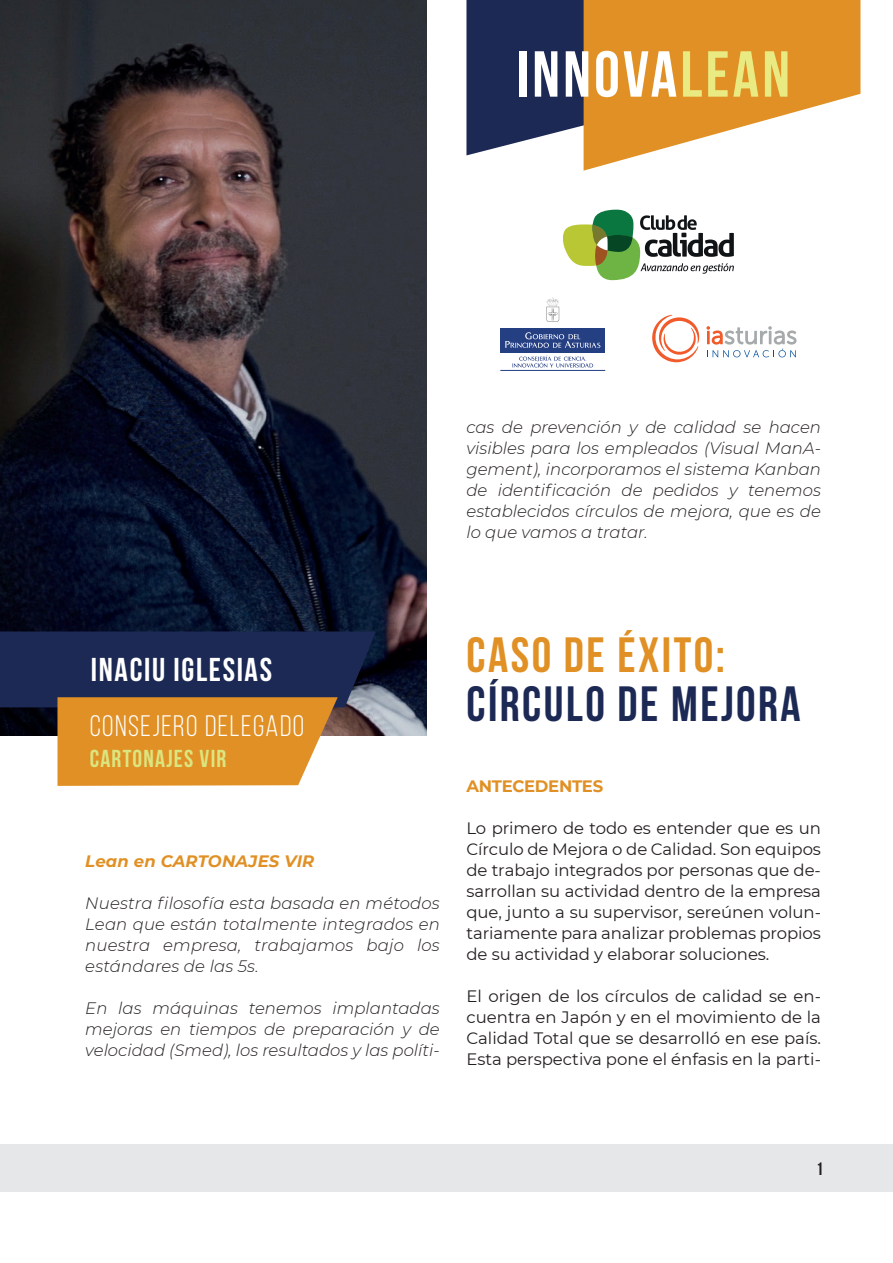
<style>
.page{position:relative;width:893px;height:1263px;background:#fff}
.page>*{position:absolute;margin:0;border:0;box-sizing:border-box;transform-origin:0 0}
.t1{font:700 64.8px "Bebas Neue";letter-spacing:.05em;color:#fff}
.t2{font:700 49.5px "Bebas Neue";letter-spacing:.05em;color:#1c2955}
.t3{font:700 49.5px "Bebas Neue";letter-spacing:.05em;color:#e09024}
.t4{font:700 33px "Bebas Neue";letter-spacing:.05em;color:#fff}
.t5{font:29.55px "Bebas Neue";letter-spacing:.05em;color:#fff}
.t6{font:700 24.45px "Bebas Neue";letter-spacing:.05em;color:#dbe580}
.t7{font:700 18px "Bebas Neue";color:#231f20}
.t8{font:italic 300 16.5px/21px "Montserrat";color:#231f20;text-align:justify}
.t9{font:16.5px/21px "Montserrat";letter-spacing:-.005em;color:#231f20;text-align:justify}
.t10{font:italic 700 16.5px "Montserrat";letter-spacing:.01em;color:#e09024}
.t11{font:700 16.5px "Montserrat";letter-spacing:-.02em;color:#e09024}
.s1{color:#e9eb82}
</style>
<div class="page">
<div style="left:0;top:1144px;width:893px;height:48px;background:#e6e7e9"></div>
<img style="left:0;top:0;width:426px;height:735px">
<svg style="left:0;top:631px;width:376px;height:155px;background:#836952"></svg>
<svg style="left:466px;top:0;width:118px;height:155px;background:#333e66"></svg>
<svg style="left:584px;top:0;width:276px;height:171px;fill:#e09024"></svg>
<svg style="left:563px;top:210px;width:171px;height:70px"></svg>
<svg style="left:652px;top:315px;width:144px;height:47px"></svg>
<hr style="left:500px;top:370px;width:105px;height:1px;background:#253f83">
<div style="left:500px;top:328px;width:105px;height:24px;background:#253f83"></div>
<svg style="left:505px;top:332px;width:95px;height:16px"></svg>
<svg style="left:512px;top:355px;width:81px;height:13px"></svg>
<svg style="left:546px;top:298px;width:13px;height:24px"></svg>
<h1 class="t1" style="left:517px;top:39px;width:275px">INNOVA<span class="s1">LEAN</span></h1>
<p class="t8" style="left:466px;top:416px;width:356px">cas de prevención y de calidad se hacen visibles para los empleados (Visual ManA&shy;gement), incorporamos el sistema Kanban de identificación de pedidos y tenemos establecidos círculos de mejora, que es de lo que vamos a tratar.</p>
<h3 class="t4" style="left:91px;top:651px;width:183px">INACIU IGLESIAS</h3>
<h3 class="t5" style="left:90px;top:710px;width:216px">CONSEJERO DELEGADO</h3>
<h3 class="t6" style="left:90px;top:745px;width:138px">CARTONAJES VIR</h3>
<p class="t10" style="left:85px;top:850px;width:231px">Lean en CARTONAJES VIR</p>
<p class="t8" style="left:85px;top:892px;width:356px">Nuestra filosofía esta basada en métodos Lean que están totalmente integrados en nuestra empresa, trabajamos bajo los estándares de las 5s.</p>
<p class="t8" style="left:85px;top:997px;width:356px">En las máquinas tenemos implantadas mejoras en tiempos de preparación y de velocidad (Smed), los resultados y las políti-</p>
<h2 class="t3" style="left:466px;top:628px;width:260px">CASO DE ÉXITO:</h2>
<h2 class="t2" style="left:466px;top:677px;width:336px">CÍRCULO DE MEJORA</h2>
<p class="t11" style="left:466px;top:774px;width:138px">ANTECEDENTES</p>
<p class="t9" style="left:466px;top:817px;width:356px">Lo primero de todo es entender que es un Círculo de Mejora o de Calidad. Son equipos de trabajo integrados por personas que de&shy;sarrollan su actividad dentro de la empresa que, junto a su supervisor, sereúnen volun&shy;tariamente para analizar problemas propios de su actividad y elaborar soluciones.</p>
<p class="t9" style="left:466px;top:985px;width:356px">El origen de los círculos de calidad se en&shy;cuentra en Japón y en el movimiento de la Calidad Total que se desarrolló en ese país.<br>Esta perspectiva pone el énfasis en la parti-</p>
<p class="t7" style="left:816px;top:1159px;width:9px">1</p>
</div>
